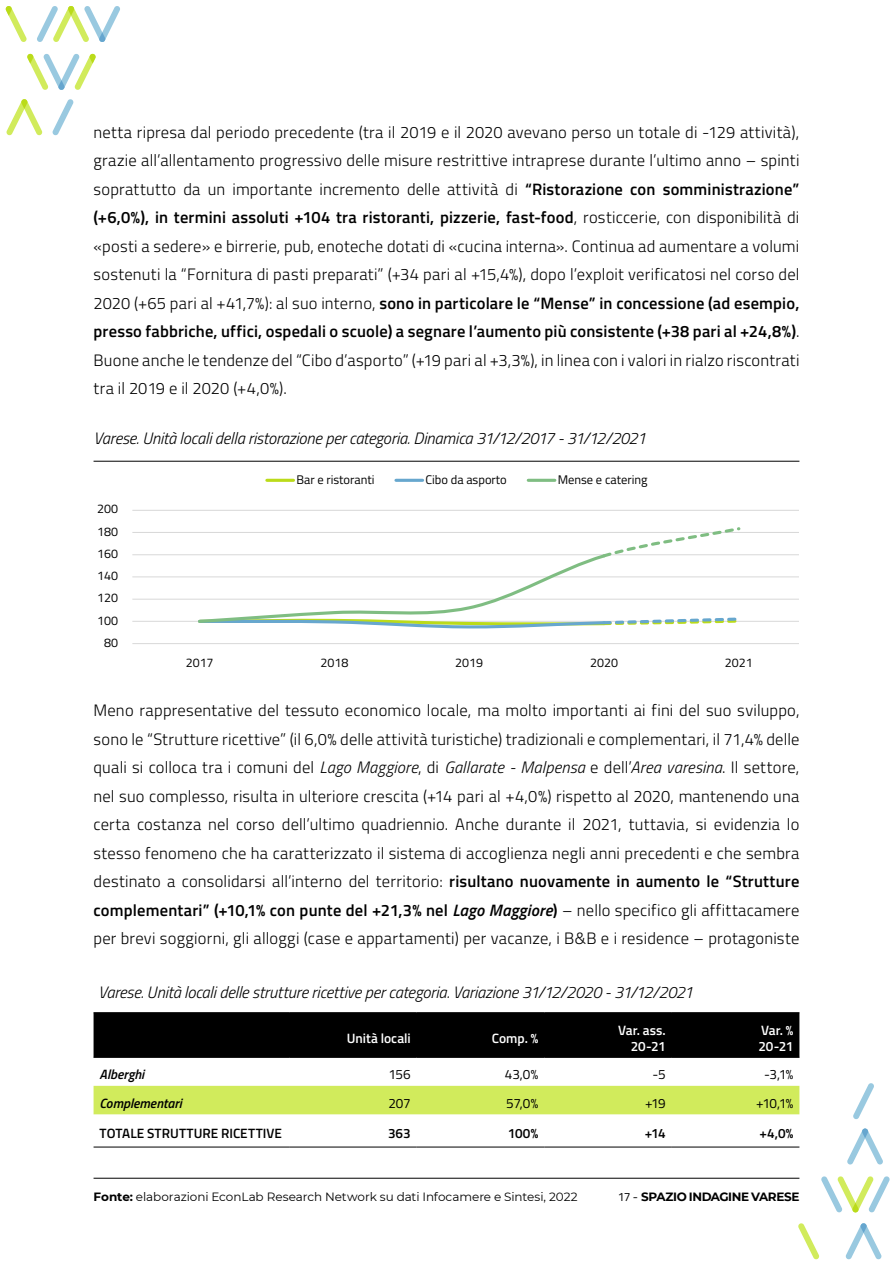
<style>
.page{position:relative;width:893px;height:1263px;background:#fff}
.page>*{position:absolute;margin:0;border:0;box-sizing:border-box;transform-origin:0 0}
.t1{font:300 16.5px/28.5px "Titillium Web";letter-spacing:.015em;color:#000;text-align:justify}
.t2{font:italic 300 16.5px "Titillium Web";letter-spacing:-.01em;color:#000}
.t3{font:600 13.5px "Titillium Web";color:#fff}
.t4{font:600 13.5px "Titillium Web";letter-spacing:.005em;color:#000}
.t5{font:13.5px "Titillium Web";letter-spacing:-.02em;color:#000}
.t6{font:italic 600 13.5px "Titillium Web";color:#000}
.t7{font:12.45px "Titillium Web";color:#000}
.t8{font:12px "Montserrat";letter-spacing:-.005em;color:#000}
.t9{font:700 12px "Montserrat";letter-spacing:-.035em;color:#000}
.s1{font-weight:600}
.s2{font-style:italic}
.s3{font-weight:600;font-style:italic}
.s4{font-weight:700}
.s5{font-family:"Titillium Web";font-weight:400}
</style>
<div class="page">
<hr style="left:94px;top:1178px;width:705px;height:1px;background:#000">
<svg style="left:5px;top:6px;width:22px;height:36px"></svg>
<svg style="left:37px;top:6px;width:83px;height:36px"></svg>
<svg style="left:27px;top:53px;width:69px;height:37px"></svg>
<svg style="left:52px;top:99px;width:22px;height:37px"></svg>
<svg style="left:6px;top:99px;width:37px;height:37px"></svg>
<svg style="left:821px;top:1176px;width:69px;height:37px"></svg>
<svg style="left:847px;top:1128px;width:36px;height:37px"></svg>
<svg style="left:853px;top:1083px;width:21px;height:36px"></svg>
<svg style="left:845px;top:1223px;width:37px;height:37px"></svg>
<svg style="left:798px;top:1223px;width:21px;height:37px"></svg>
<hr style="left:132px;top:621px;width:666px;height:1px;background:#d9d9d9">
<hr style="left:132px;top:599px;width:666px;height:1px;background:#d9d9d9">
<hr style="left:132px;top:576px;width:666px;height:1px;background:#d9d9d9">
<hr style="left:132px;top:554px;width:666px;height:1px;background:#d9d9d9">
<hr style="left:132px;top:532px;width:666px;height:1px;background:#d9d9d9">
<hr style="left:132px;top:510px;width:666px;height:1px;background:#d9d9d9">
<hr style="left:132px;top:643px;width:666px;height:1px;background:#d9d9d9">
<svg style="left:196px;top:527px;width:546px;height:102px"></svg>
<hr style="left:267px;top:479px;width:26px;height:3px;background:#bbdb1a">
<hr style="left:396px;top:479px;width:27px;height:3px;background:#67a7ce">
<hr style="left:528px;top:479px;width:27px;height:3px;background:#7fbd82">
<hr style="left:94px;top:461px;width:705px;height:1px;background:#000">
<div style="left:94px;top:1013px;width:705px;height:44px;background:#000"></div>
<div style="left:94px;top:1086px;width:705px;height:28px;background:#d1eb5c"></div>
<hr style="left:94px;top:1012px;width:195px;height:1px;background:#000">
<hr style="left:289px;top:1012px;width:128px;height:1px;background:#000">
<hr style="left:417px;top:1012px;width:127px;height:1px;background:#000">
<hr style="left:544px;top:1012px;width:128px;height:1px;background:#000">
<hr style="left:672px;top:1012px;width:127px;height:1px;background:#000">
<hr style="left:94px;top:1057px;width:195px;height:1px;background:#000">
<hr style="left:289px;top:1057px;width:128px;height:1px;background:#000">
<hr style="left:417px;top:1057px;width:127px;height:1px;background:#000">
<hr style="left:544px;top:1057px;width:128px;height:1px;background:#000">
<hr style="left:672px;top:1057px;width:127px;height:1px;background:#000">
<hr style="left:417px;top:1147px;width:127px;height:1px;background:#000">
<hr style="left:544px;top:1147px;width:128px;height:1px;background:#000">
<hr style="left:672px;top:1147px;width:127px;height:1px;background:#000">
<hr style="left:94px;top:1147px;width:195px;height:1px;background:#000">
<hr style="left:289px;top:1147px;width:128px;height:1px;background:#000">
<p class="t1" style="left:94px;top:117px;width:707px">netta ripresa dal periodo precedente (tra il 2019 e il 2020 avevano perso un totale di -129 attività), grazie all’allentamento progressivo delle misure restrittive intraprese durante l’ultimo anno – spinti soprattutto da un importante incremento delle attività di <span class="s1">“Ristorazione con somministrazione” (+6,0%), in termini assoluti +104 tra ristoranti, pizzerie, fast-food</span>, rosticcerie, con disponibilità di «posti a sedere» e birrerie, pub, enoteche dotati di «cucina interna». Continua ad aumentare a volumi sostenuti la “Fornitura di pasti preparati” (+34 pari al +15,4%), dopo l’exploit verificatosi nel corso del 2020 (+65 pari al +41,7%): al suo interno, <span class="s1">sono in particolare le “Mense” in concessione (ad esempio, presso fabbriche, uffici, ospedali o scuole) a segnare l’aumento più consistente (+38 pari al +24,8%)</span>.<br>Buone anche le tendenze del “Cibo d’asporto” (+19 pari al +3,3%), in linea con i valori in rialzo riscontrati tra il 2019 e il 2020 (+4,0%).</p>
<p class="t7" style="left:104px;top:128px;width:15px">90</p>
<p class="t7" style="left:104px;top:154px;width:15px">85</p>
<p class="t7" style="left:185px;top:174px;width:29px">2017</p>
<p class="t7" style="left:318px;top:174px;width:29px">2018</p>
<p class="t7" style="left:451px;top:174px;width:29px">2019</p>
<p class="t7" style="left:585px;top:174px;width:29px">2020</p>
<p class="t7" style="left:718px;top:174px;width:29px">2021</p>
<p class="t7" style="left:383px;top:238px;width:45px">Alberghi</p>
<p class="t7" style="left:472px;top:238px;width:82px">Complementari</p>
<p class="t7" style="left:97px;top:268px;width:22px">150</p>
<p class="t7" style="left:97px;top:288px;width:22px">140</p>
<p class="t7" style="left:97px;top:329px;width:22px">120</p>
<p class="t7" style="left:97px;top:350px;width:22px">110</p>
<p class="t2" style="left:94px;top:426px;width:554px">Varese. Unità locali della ristorazione per categoria. Dinamica 31/12/2017 - 31/12/2021</p>
<p class="t7" style="left:185px;top:431px;width:29px">2017</p>
<p class="t7" style="left:318px;top:431px;width:29px">2018</p>
<p class="t7" style="left:451px;top:431px;width:29px">2019</p>
<p class="t7" style="left:585px;top:431px;width:29px">2020</p>
<p class="t7" style="left:97px;top:500px;width:22px">200</p>
<p class="t7" style="left:97px;top:522px;width:22px">180</p>
<p class="t7" style="left:97px;top:544px;width:22px">160</p>
<p class="t7" style="left:97px;top:567px;width:22px">140</p>
<p class="t7" style="left:97px;top:589px;width:22px">120</p>
<p class="t7" style="left:97px;top:611px;width:22px">100</p>
<p class="t7" style="left:104px;top:633px;width:15px">80</p>
<p class="t7" style="left:296px;top:470px;width:80px">Bar e ristoranti</p>
<p class="t7" style="left:425px;top:470px;width:83px">Cibo da asporto</p>
<p class="t7" style="left:558px;top:470px;width:91px">Mense e catering</p>
<p class="t7" style="left:186px;top:654px;width:29px">2017</p>
<p class="t7" style="left:321px;top:654px;width:29px">2018</p>
<p class="t7" style="left:455px;top:654px;width:29px">2019</p>
<p class="t7" style="left:590px;top:654px;width:29px">2020</p>
<p class="t7" style="left:725px;top:654px;width:29px">2021</p>
<p class="t1" style="left:94px;top:695px;width:707px">Meno rappresentative del tessuto economico locale, ma molto importanti ai fini del suo sviluppo, sono le “Strutture ricettive” (il 6,0% delle attività turistiche) tradizionali e complementari, il 71,4% delle quali si colloca tra i comuni del <span class="s2">Lago Maggiore</span>, di <span class="s2">Gallarate - Malpensa</span> e dell’<span class="s2">Area varesina</span>. Il settore, nel suo complesso, risulta in ulteriore crescita (+14 pari al +4,0%) rispetto al 2020, mantenendo una certa costanza nel corso dell’ultimo quadriennio. Anche durante il 2021, tuttavia, si evidenzia lo stesso fenomeno che ha caratterizzato il sistema di accoglienza negli anni precedenti e che sembra destinato a consolidarsi all’interno del territorio: <span class="s1">risultano nuovamente in aumento le “Strutture complementari” (+10,1% con punte del +21,3% nel</span> <span class="s3">Lago Maggiore</span><span class="s1">)</span> – nello specifico gli affittacamere per brevi soggiorni, gli alloggi (case e appartamenti) per vacanze, i B&amp;B e i residence – protagoniste</p>
<p class="t2" style="left:98px;top:981px;width:597px">Varese. Unità locali delle strutture ricettive per categoria. Variazione 31/12/2020 - 31/12/2021</p>
<p class="t3" style="left:347px;top:1028px;width:65px">Unità locali</p>
<p class="t3" style="left:492px;top:1028px;width:48px">Comp. %</p>
<p class="t3" style="left:618px;top:1020px;width:49px">Var. ass.</p>
<p class="t3" style="left:631px;top:1036px;width:37px">20-21</p>
<p class="t3" style="left:761px;top:1020px;width:34px">Var. %</p>
<p class="t3" style="left:758px;top:1036px;width:37px">20-21</p>
<p class="t6" style="left:100px;top:1064px;width:46px">Alberghi</p>
<p class="t5" style="left:389px;top:1064px;width:24px">156</p>
<p class="t5" style="left:505px;top:1064px;width:35px">43,0%</p>
<p class="t5" style="left:652px;top:1064px;width:15px">-5</p>
<p class="t5" style="left:764px;top:1064px;width:31px">-3,1%</p>
<p class="t6" style="left:100px;top:1093px;width:84px">Complementari</p>
<p class="t5" style="left:388px;top:1093px;width:24px">207</p>
<p class="t5" style="left:506px;top:1093px;width:34px">57,0%</p>
<p class="t5" style="left:645px;top:1093px;width:22px">+19</p>
<p class="t5" style="left:756px;top:1093px;width:39px">+10,1%</p>
<p class="t4" style="left:100px;top:1123px;width:184px">TOTALE STRUTTURE RICETTIVE</p>
<p class="t4" style="left:388px;top:1123px;width:24px">363</p>
<p class="t4" style="left:508px;top:1123px;width:32px">100%</p>
<p class="t4" style="left:645px;top:1123px;width:22px">+14</p>
<p class="t4" style="left:759px;top:1123px;width:36px">+4,0%</p>
<p class="t8" style="left:94px;top:1189px;width:486px"><span class="s4">Fonte:</span> elaborazioni EconLab Research Network su dati Infocamere e Sintesi, 2022</p>
<p class="t9" style="left:618px;top:1188px;width:183px"><span class="s5">17 -</span> SPAZIO INDAGINE VARESE</p>
</div>
